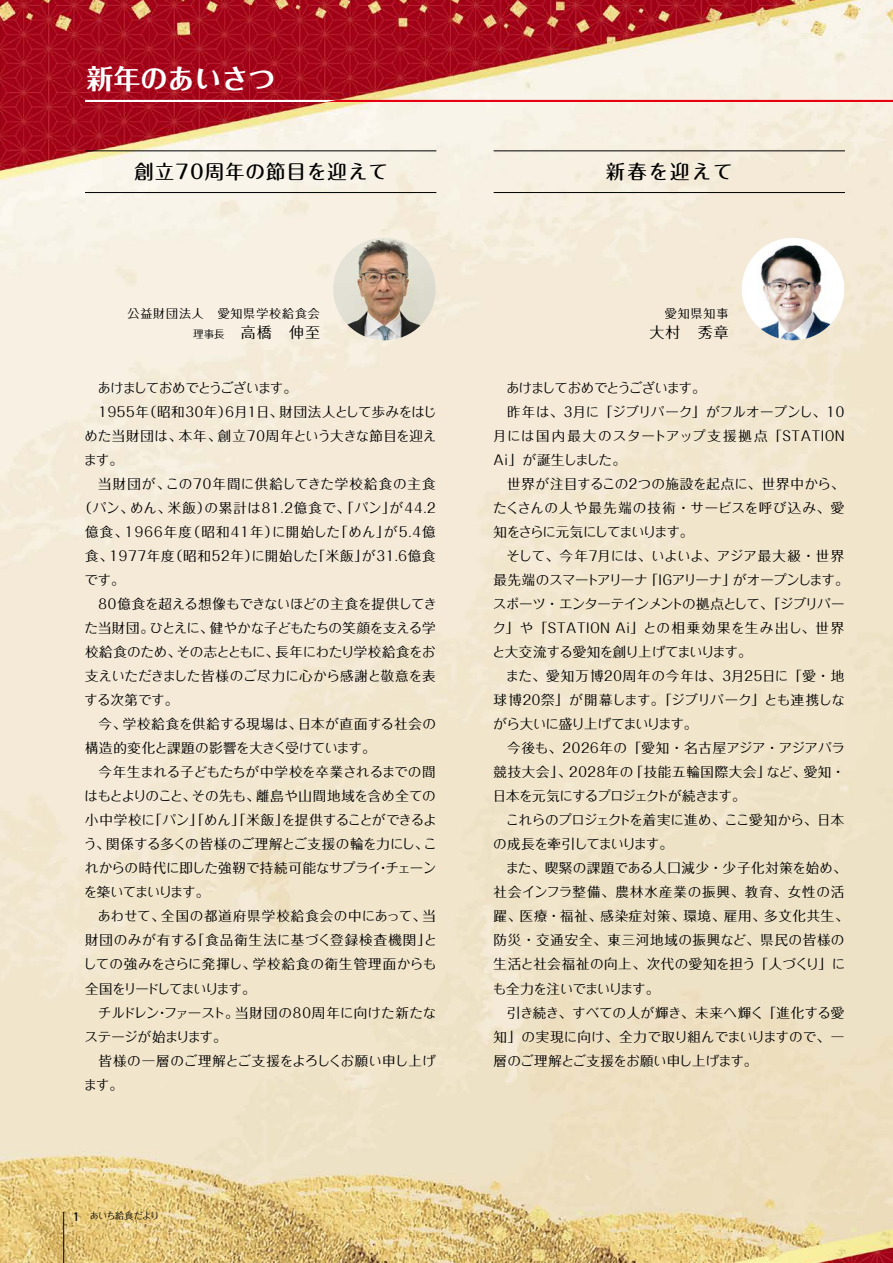
<style>
.page{position:relative;width:893px;height:1263px;background:#fff}
.page>*{position:absolute;margin:0;border:0;box-sizing:border-box;transform-origin:0 0}
.t1{font:700 27px "Folk Pro";color:#fff}
.t2{font:500 19.5px "Maru Fo Pro";letter-spacing:.05em;color:#000}
.t3{font:15px "Folk Pro";letter-spacing:.075em;color:#000}
.t4{font:13.5px "P Folk Pro N";letter-spacing:.005em;color:#000}
.t5{font:13.5px "P Folk Pro N";letter-spacing:.05em;color:#000}
.t6{font:13.5px "P Folk Pro N";letter-spacing:.055em;color:#000}
.t7{font:13.5px "P Folk Pro N";letter-spacing:.075em;color:#000}
.t8{font:13.5px "P Folk Pro N";letter-spacing:-.015em;color:#000}
.t9{font:13.5px "P Folk Pro N";letter-spacing:-.06em;color:#000}
.t10{font:13.5px "P Folk Pro N";letter-spacing:.06em;color:#000}
.t11{font:13.5px "P Folk Pro N";letter-spacing:.03em;color:#000}
.t12{font:13.5px "P Folk Pro N";letter-spacing:-.035em;color:#000}
.t13{font:13.5px "P Folk Pro N";letter-spacing:.07em;color:#000}
.t14{font:13.5px "P Folk Pro N";letter-spacing:-.03em;color:#000}
.t15{font:13.5px "P Folk Pro N";letter-spacing:-.025em;color:#000}
.t16{font:13.5px "P Folk Pro N";letter-spacing:-.045em;color:#000}
.t17{font:13.5px "P Folk Pro N";letter-spacing:-.09em;color:#000}
.t18{font:13.5px "P Folk Pro N";letter-spacing:.09em;color:#000}
.t19{font:13.5px "P Folk Pro N";letter-spacing:-.02em;color:#000}
.t20{font:13.5px "P Folk Pro N";letter-spacing:.035em;color:#000}
.t21{font:13.5px "P Folk Pro N";letter-spacing:.025em;color:#000}
.t22{font:13.5px "P Folk Pro N";letter-spacing:.04em;color:#000}
.t23{font:13.5px "P Folk Pro N";letter-spacing:-.11em;color:#000}
.t24{font:13.5px "P Folk Pro N";letter-spacing:-.12em;color:#000}
.t25{font:13.5px "P Folk Pro N";letter-spacing:-.075em;color:#000}
.t26{font:13.5px "P Folk Pro N";letter-spacing:-.07em;color:#000}
.t27{font:13.5px "P Folk Pro N";letter-spacing:-.1em;color:#000}
.t28{font:12px "Folk Pro";letter-spacing:.075em;color:#000}
.t29{font:9px "P Folk Pro N";letter-spacing:-.06em;color:#000}
.s1{font-size:10.5px}
.s2{font-family:"DIN Alternate";font-weight:700;font-size:12px}
</style>
<div class="page">
<img style="left:0;top:0;width:893px;height:1263px">
<hr style="left:85px;top:100px;width:808px;height:2px;background:#e60012">
<hr style="left:494px;top:151px;width:351px;height:1px;background:#000">
<hr style="left:494px;top:192px;width:351px;height:1px;background:#000">
<hr style="left:85px;top:151px;width:351px;height:1px;background:#000">
<hr style="left:85px;top:192px;width:351px;height:1px;background:#000">
<img style="left:333px;top:238px;width:103px;height:102px">
<img style="left:742px;top:238px;width:102px;height:102px;border-radius:51px">
<hr style="left:85px;top:100px;width:285px;height:2px;background:#fff">
<hr style="left:63px;top:1212px;width:1px;height:51px;background:#000">
<h1 class="t1" style="left:86px;top:56px;width:191px">新年のあいさつ</h1>
<h2 class="t2" style="left:134px;top:157px;width:255px">創立70周年の節目を迎えて</h2>
<h2 class="t2" style="left:606px;top:157px;width:128px">新春を迎えて</h2>
<p class="t28" style="left:127px;top:303px;width:194px">公益財団法人　愛知県学校給食会</p>
<p class="t3" style="left:193px;top:319px;width:129px"><span class="s1">理事長</span> 高橋　伸至</p>
<p class="t17" style="left:98px;top:377px;width:201px">あけましておめでとうございます。</p>
<p class="t6" style="left:99px;top:401px;width:340px">1955年（昭和30年）6月1日、財団法人として歩みをはじ</p>
<p class="t4" style="left:85px;top:425px;width:353px">めた当財団は、本年、創立70周年という大きな節目を迎え</p>
<p class="t4" style="left:84px;top:449px;width:41px">ます。</p>
<p class="t7" style="left:98px;top:473px;width:339px">当財団が、この70年間に供給してきた学校給食の主食</p>
<p class="t7" style="left:78px;top:497px;width:359px">（パン、めん、米飯）の累計は81.2億食で、「パン」が44.2</p>
<p class="t18" style="left:85px;top:521px;width:352px">億食、1966年度（昭和41年）に開始した「めん」が５.4億</p>
<p class="t10" style="left:85px;top:545px;width:352px">食、1977年度（昭和52年）に開始した「米飯」が31.6億食</p>
<p class="t4" style="left:84px;top:569px;width:42px">です。</p>
<p class="t8" style="left:99px;top:593px;width:340px">80億食を超える想像もできないほどの主食を提供してき</p>
<p class="t15" style="left:84px;top:617px;width:353px">た当財団。ひとえに、健やかな子どもたちの笑顔を支える学</p>
<p class="t19" style="left:85px;top:641px;width:352px">校給食のため、その志とともに、長年にわたり学校給食をお</p>
<p class="t4" style="left:85px;top:665px;width:352px">支えいただきました皆様のご尽力に心から感謝と敬意を表</p>
<p class="t4" style="left:84px;top:689px;width:96px">する次第です。</p>
<p class="t11" style="left:99px;top:713px;width:339px">今、学校給食を供給する現場は、日本が直面する社会の</p>
<p class="t12" style="left:85px;top:737px;width:292px">構造的変化と課題の影響を大きく受けています。</p>
<p class="t8" style="left:99px;top:761px;width:339px">今年生まれる子どもたちが中学校を卒業されるまでの間</p>
<p class="t4" style="left:85px;top:785px;width:353px">はもとよりのこと、その先も、離島や山間地域を含め全ての</p>
<p class="t8" style="left:85px;top:809px;width:353px">小中学校に「パン」「めん」「米飯」を提供することができるよ</p>
<p class="t4" style="left:83px;top:833px;width:355px">う、関係する多くの皆様のご理解とご支援の輪を力にし、こ</p>
<p class="t4" style="left:85px;top:857px;width:353px">れからの時代に即した強靭で持続可能なサプライ・チェーン</p>
<p class="t27" style="left:84px;top:881px;width:127px">を築いてまいります。</p>
<p class="t10" style="left:98px;top:905px;width:340px">あわせて、全国の都道府県学校給食会の中にあって、当</p>
<p class="t7" style="left:85px;top:929px;width:354px">財団のみが有する「食品衛生法に基づく登録検査機関」と</p>
<p class="t6" style="left:83px;top:953px;width:354px">しての強みをさらに発揮し、学校給食の衛生管理面からも</p>
<p class="t24" style="left:85px;top:977px;width:172px">全国をリードしてまいります。</p>
<p class="t4" style="left:98px;top:1001px;width:340px">チルドレン・ファースト。当財団の80周年に向けた新たな</p>
<p class="t15" style="left:84px;top:1025px;width:144px">ステージが始まります。</p>
<p class="t4" style="left:99px;top:1049px;width:339px">皆様の一層のご理解とご支援をよろしくお願い申し上げ</p>
<p class="t4" style="left:84px;top:1073px;width:41px">ます。</p>
<p class="t29" style="left:74px;top:1208px;width:87px"><span class="s2">1</span> あいち給食だより</p>
<p class="t28" style="left:665px;top:303px;width:65px">愛知県知事</p>
<p class="t3" style="left:649px;top:319px;width:81px">大村　秀章</p>
<p class="t17" style="left:506px;top:377px;width:201px">あけましておめでとうございます。</p>
<p class="t4" style="left:507px;top:401px;width:339px">昨年は、3月に「ジブリパーク」がフルオープンし、10</p>
<p class="t5" style="left:493px;top:425px;width:353px">月には国内最大のスタートアップ支援拠点「STATION</p>
<p class="t26" style="left:494px;top:449px;width:134px">Ai」が誕生しました。</p>
<p class="t21" style="left:507px;top:473px;width:339px">世界が注目するこの2つの施設を起点に、世界中から、</p>
<p class="t13" style="left:493px;top:497px;width:353px">たくさんの人や最先端の技術・サービスを呼び込み、愛</p>
<p class="t23" style="left:494px;top:521px;width:201px">知をさらに元気にしてまいります。</p>
<p class="t4" style="left:506px;top:545px;width:339px">そして、今年7月には、いよいよ、アジア最大級・世界</p>
<p class="t12" style="left:494px;top:569px;width:357px">最先端のスマートアリーナ「IGアリーナ」がオープンします。</p>
<p class="t9" style="left:493px;top:593px;width:353px">スポーツ・エンターテインメントの拠点として、「ジブリパー</p>
<p class="t5" style="left:492px;top:617px;width:353px">ク」や「STATION Ai」との相乗効果を生み出し、世界</p>
<p class="t16" style="left:492px;top:641px;width:261px">と大交流する愛知を創り上げてまいります。</p>
<p class="t6" style="left:506px;top:665px;width:340px">また、愛知万博20周年の今年は、3月25日に「愛・地</p>
<p class="t4" style="left:494px;top:689px;width:353px">球博20祭」が開幕します。「ジブリパーク」とも連携しな</p>
<p class="t9" style="left:494px;top:713px;width:205px">がら大いに盛り上げてまいります。</p>
<p class="t20" style="left:507px;top:737px;width:339px">今後も、2026年の「愛知・名古屋アジア・アジアパラ</p>
<p class="t5" style="left:494px;top:761px;width:353px">競技大会」、2028年の「技能五輪国際大会」など、愛知・</p>
<p class="t9" style="left:493px;top:785px;width:254px">日本を元気にするプロジェクトが続きます。</p>
<p class="t14" style="left:506px;top:809px;width:340px">これらのプロジェクトを着実に進め、ここ愛知から、日本</p>
<p class="t25" style="left:493px;top:833px;width:181px">の成長を牽引してまいります。</p>
<p class="t22" style="left:506px;top:857px;width:342px">また、喫緊の課題である人口減少・少子化対策を始め、</p>
<p class="t13" style="left:494px;top:881px;width:352px">社会インフラ整備、農林水産業の振興、教育、女性の活</p>
<p class="t5" style="left:494px;top:905px;width:356px">躍、医療・福祉、感染症対策、環境、雇用、多文化共生、</p>
<p class="t6" style="left:494px;top:929px;width:352px">防災・交通安全、東三河地域の振興など、県民の皆様の</p>
<p class="t11" style="left:494px;top:953px;width:353px">生活と社会福祉の向上、次代の愛知を担う「人づくり」に</p>
<p class="t16" style="left:493px;top:977px;width:168px">も全力を注いでまいります。</p>
<p class="t4" style="left:507px;top:1001px;width:339px">引き続き、すべての人が輝き、未来へ輝く「進化する愛</p>
<p class="t4" style="left:494px;top:1025px;width:352px">知」の実現に向け、全力で取り組んでまいりますので、一</p>
<p class="t14" style="left:494px;top:1049px;width:265px">層のご理解とご支援をお願い申し上げます。</p>
</div>
